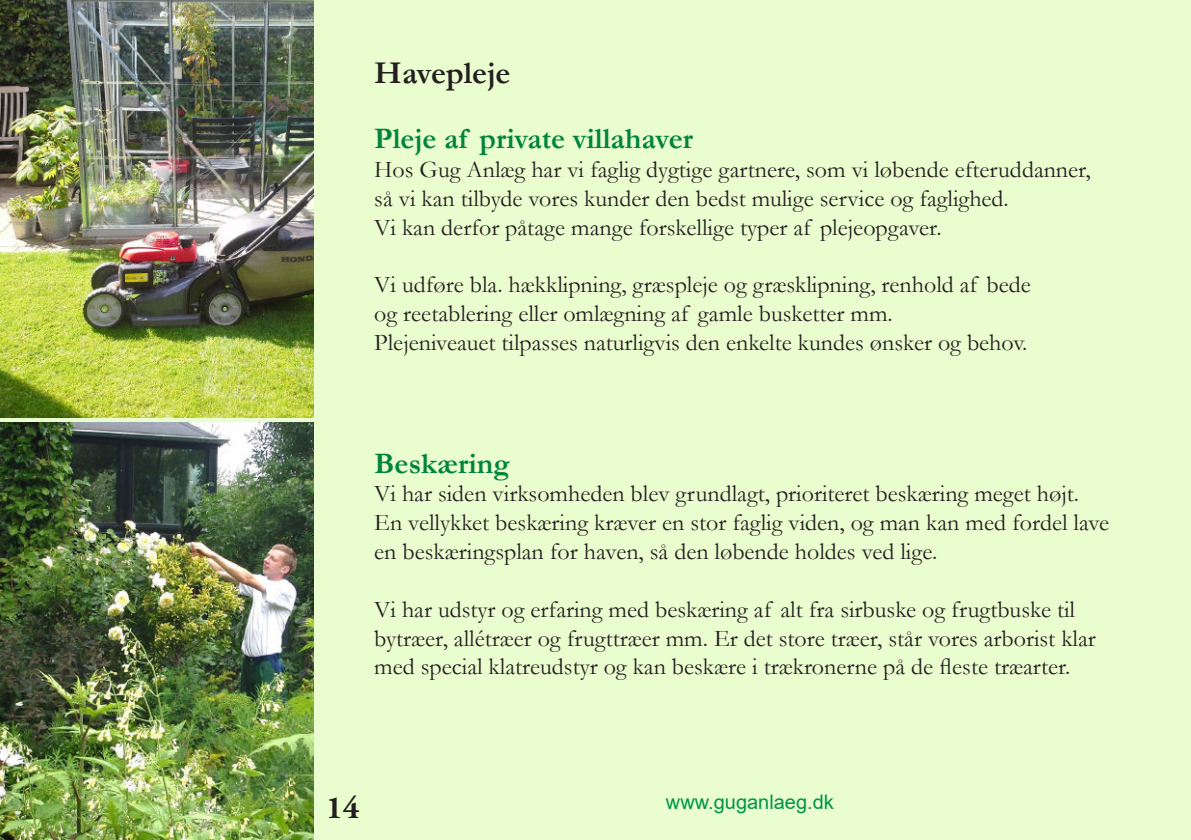
<style>
.page{position:relative;width:1191px;height:840px;background:#fff}
.page>*{position:absolute;margin:0;border:0;box-sizing:border-box;transform-origin:0 0}
.t1{font:700 32px "Garamond";color:#231f20}
.t2{font:700 32px "Adobe Garamond Pro";color:#231f20}
.t3{font:700 30px "Garamond";color:#00843d}
.t4{font:24px/28.8px "Garamond";color:#231f20}
.t5{font:20px "Arial";color:#009547}
</style>
<div class="page">
<div style="left:0;top:0;width:1191px;height:839px;background:#e9fdcf"></div>
<img style="left:0;top:0;width:313px;height:417px">
<img style="left:0;top:422px;width:313px;height:417px">
<h1 class="t1" style="left:374px;top:61px;width:138px">Havepleje</h1>
<p class="t3" style="left:374px;top:127px;width:320px">Pleje af private villahaver</p>
<p class="t4" style="left:374px;top:157px;width:718px">Hos Gug Anlæg har vi faglig dygtige gartnere, som vi løbende efteruddanner, så vi kan tilbyde vores kunder den bedst mulige service og faglighed.<br>Vi kan derfor påtage mange forskellige typer af plejeopgaver.</p>
<p class="t4" style="left:374px;top:272px;width:658px">Vi udføre bla. hækklipning, græspleje og græsklipning, renhold af bede og reetablering eller omlægning af gamle busketter mm.<br>Plejeniveauet tilpasses naturligvis den enkelte kundes ønsker og behov.</p>
<p class="t3" style="left:374px;top:451px;width:137px">Beskæring</p>
<p class="t4" style="left:374px;top:481px;width:736px">Vi har siden virksomheden blev grundlagt, prioriteret beskæring meget højt.<br>En vellykket beskæring kræver en stor faglig viden, og man kan med fordel lave en beskæringsplan for haven, så den løbende holdes ved lige.</p>
<p class="t4" style="left:374px;top:596px;width:723px">Vi har udstyr og erfaring med beskæring af alt fra sirbuske og frugtbuske til bytræer, allétræer og frugttræer mm. Er det store træer, står vores arborist klar med special klatreudstyr og kan beskære i trækronerne på de fleste træarter.</p>
<h1 class="t2" style="left:326px;top:787px;width:35px">14</h1>
<p class="t5" style="left:666px;top:794px;width:169px">www.guganlaeg.dk</p>
</div>
